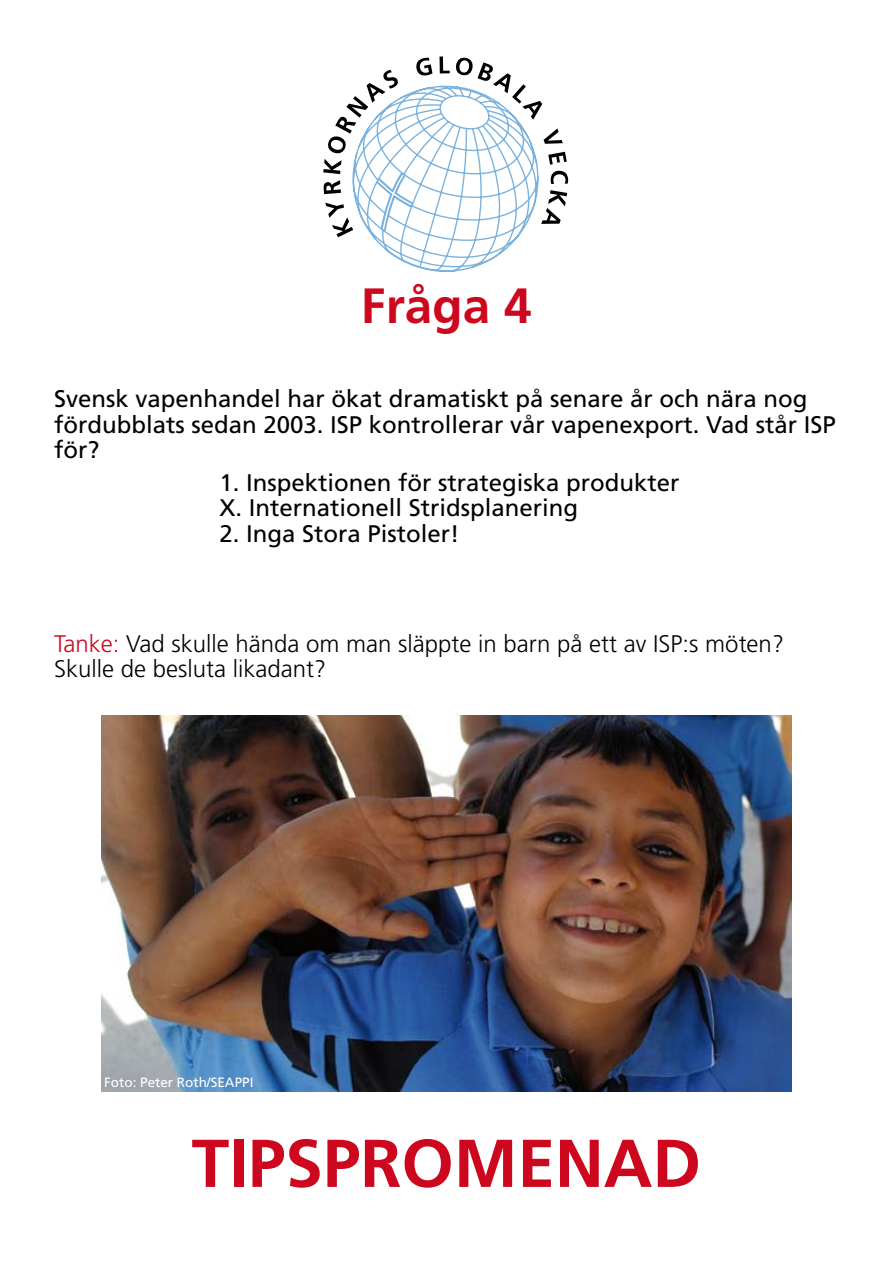
<style>
.page{position:relative;width:893px;height:1263px;background:#fff}
.page>*{position:absolute;margin:0;border:0;box-sizing:border-box;transform-origin:0 0}
.t1{font:700 67.5px "Frutiger";color:#cd071e}
.t2{font:700 49.5px "Frutiger";color:#cd071e}
.t3{font:24px/25.5px "Frutiger";color:#000}
.t4{font:300 24px/25.5px "Frutiger";color:#000}
.t5{font:13.5px "Frutiger";color:#fff}
.s1{color:#cd071e}
</style>
<div class="page">
<svg style="left:373px;top:57px;width:196px;height:215px"></svg>
<svg style="left:439px;top:57px;width:103px;height:63px"></svg>
<svg style="left:544px;top:129px;width:19px;height:15px"></svg>
<svg style="left:548px;top:152px;width:19px;height:13px"></svg>
<svg style="left:551px;top:171px;width:17px;height:13px"></svg>
<svg style="left:541px;top:190px;width:26px;height:34px"></svg>
<svg style="left:323px;top:58px;width:109px;height:179px"></svg>
<img style="left:102px;top:715px;width:689px;height:377px">
<h2 class="t2" style="left:361px;top:276px;width:172px">FRÅGA 4</h2>
<p class="t3" style="left:54px;top:386px;width:783px">Svensk vapenhandel har ökat dramatiskt på senare år och nära nog fördubblats sedan 2003. ISP kontrollerar vår vapenexport. Vad står ISP för?</p>
<p class="t3" style="left:219px;top:470px;width:462px">1. Inspektionen för strategiska produkter<br>X. Internationell Stridsplanering</p>
<p class="t3" style="left:219px;top:521px;width:242px">2. Inga Stora Pistoler!</p>
<p class="t4" style="left:54px;top:631px;width:731px"><span class="s1">Tanke:</span> Vad skulle hända om man släppte in barn på ett av ISP:s möten?<br>Skulle de besluta likadant?</p>
<p class="t5" style="left:104px;top:1074px;width:151px">Foto: Peter Roth/SEAPPI</p>
<h1 class="t1" style="left:192px;top:1124px;width:511px">TIPSPROMENAD</h1>
</div>
